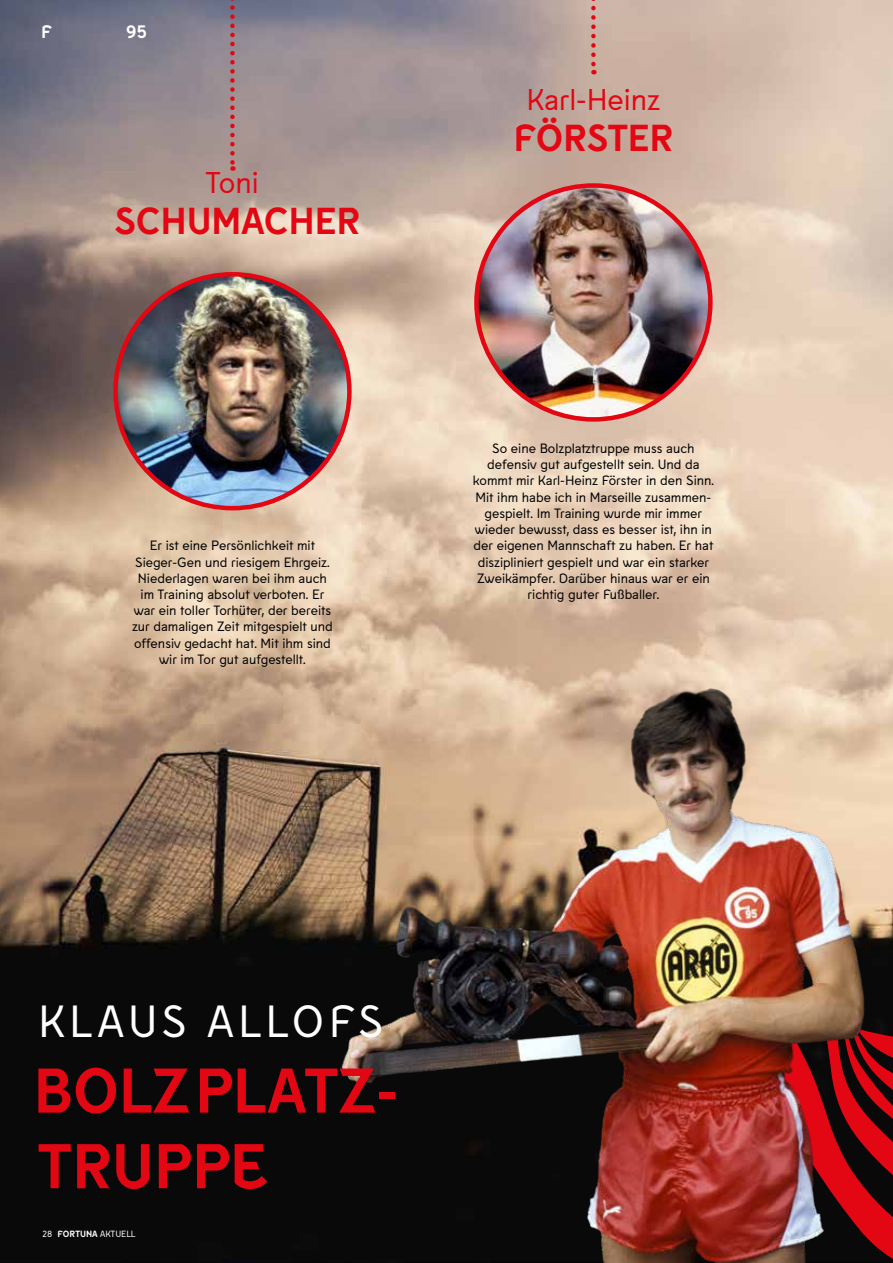
<style>
.page{position:relative;width:893px;height:1263px;background:#fff}
.page>*{position:absolute;margin:0;border:0;box-sizing:border-box;transform-origin:0 0}
.t1{font:700 63px/75.6px "Fortuna Sans";letter-spacing:.005em;color:#e30613}
.t2{font:45px "Fortuna Sans";letter-spacing:.1em;color:#fff}
.t3{font:700 37.5px "Fortuna Sans";letter-spacing:-.005em;color:#e30613}
.t4{font:30px "Fortuna Sans";color:#e30613}
.t5{font:700 18px "Fortuna Sans";color:#fff}
.t6{font:13.5px/16.2px "Fortuna Sans";color:#000;text-align:center}
.t7{font:9px "Fortuna Sans";color:#fff}
.s1{font-weight:700}
</style>
<div class="page">
<img style="left:0;top:0;width:893px;height:1263px">
<img style="left:116px;top:274px;width:233px;height:234px;border-radius:117px">
<img style="left:476px;top:185px;width:234px;height:234px;border-radius:117px">
<img style="left:336px;top:661px;width:557px;height:602px">
<svg style="left:230px;top:0;width:5px;height:171px"></svg>
<svg style="left:591px;top:0;width:5px;height:74px"></svg>
<h3 class="t5" style="left:41px;top:17px;width:12px">F</h3>
<h3 class="t5" style="left:126px;top:17px;width:22px">95</h3>
<h3 class="t4" style="left:206px;top:161px;width:54px">Toni</h3>
<h3 class="t3" style="left:114px;top:191px;width:247px">SCHUMACHER</h3>
<p class="t6" style="left:132px;top:537px;width:202px">Er ist eine Persönlichkeit mit<br>Sieger-Gen und riesigem Ehrgeiz.<br>Niederlagen waren bei ihm auch im Training absolut verboten. Er war ein toller Torhüter, der bereits zur damaligen Zeit mitgespielt und offensiv gedacht hat. Mit ihm sind wir im Tor gut aufgestellt.</p>
<h3 class="t4" style="left:526px;top:77px;width:135px">Karl-Heinz</h3>
<h3 class="t3" style="left:514px;top:108px;width:161px">FÖRSTER</h3>
<p class="t6" style="left:473px;top:440px;width:243px">So eine Bolzplatztruppe muss auch defensiv gut aufgestellt sein. Und da kommt mir Karl-Heinz Förster in den Sinn.<br>Mit ihm habe ich in Marseille zusammen&shy;gespielt. Im Training wurde mir immer wieder bewusst, dass es besser ist, ihn in der eigenen Mannschaft zu haben. Er hat diszipliniert gespielt und war ein starker Zweikämpfer. Darüber hinaus war er ein richtig guter Fußballer.</p>
<h2 class="t2" style="left:38px;top:988px;width:346px">KLAUS ALLOFS</h2>
<h1 class="t1" style="left:33px;top:1049px;width:366px">BOLZPLATZ-<br>TRUPPE</h1>
<p class="t7" style="left:43px;top:1227px;width:94px">28 <span class="s1">FORTUNA</span> AKTUELL</p>
</div>
